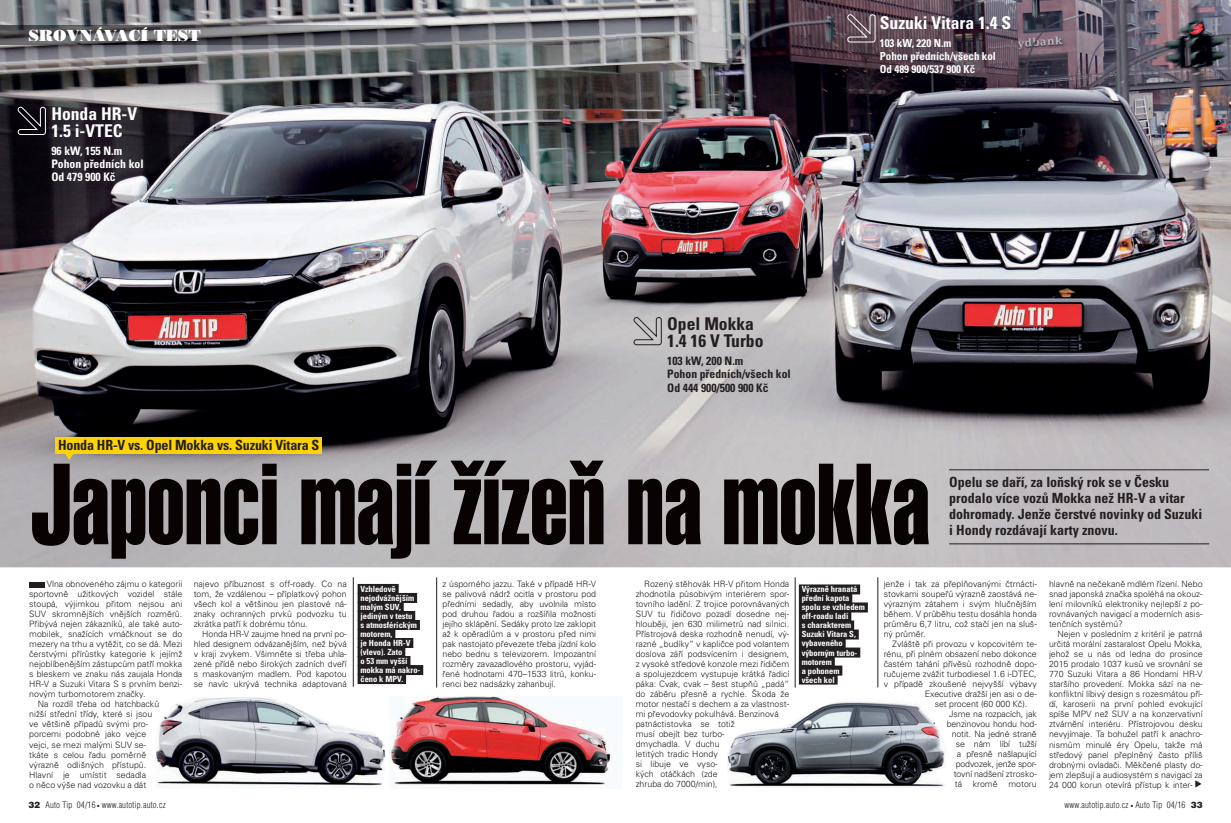
<style>
.page{position:relative;width:1231px;height:823px;background:#fff}
.page>*{position:absolute;margin:0;border:0;box-sizing:border-box;transform-origin:0 0}
.t1{font:113px "Helvetica CE Extra Compressed";color:#080302}
.t2{font:700 condensed 17.5px/16.7px "Univers CE";color:#fff}
.t3{font:700 condensed 17.5px/16.7px "Univers CE";color:#231f20}
.t4{font:16px "Bodoni CE Poster";color:#fff}
.t5{font:700 condensed 14px/16px "Univers CE";color:#231f20}
.t6{font:700 condensed 11.7px/13px "Univers CE";color:#231f20}
.t7{font:700 condensed 11.7px/13px "Univers CE";color:#fff}
.t8{font:700 condensed 11px/13px "Univers CE";color:#fff}
.t9{font:300 8.8px/10px "Univers CE";color:#231f20;text-align:justify}
.t10{font:300 condensed 8.8px "Helvetica CE";letter-spacing:.02em;color:#231f20}
.t11{font:700 condensed 8.5px/9px "Univers CE";color:#fff}
.s1{font-weight:900;font-stretch:normal}
</style>
<div class="page">
<img style="left:0;top:0;width:1230px;height:567px">
<img style="left:0;top:25px;width:615px;height:20px">
<div style="left:55px;top:437px;width:266px;height:16px;background:#fed304"></div>
<svg style="left:65px;top:453px;width:9px;height:6px"></svg>
<hr style="left:949px;top:469px;width:259px;height:1px;background:#231f20">
<hr style="left:949px;top:543px;width:259px;height:1px;background:#231f20">
<div style="left:29px;top:581px;width:15px;height:6px;background:#231f20"></div>
<svg style="left:633px;top:316px;width:29px;height:29px"></svg>
<svg style="left:17px;top:106px;width:29px;height:29px"></svg>
<svg style="left:846px;top:13px;width:29px;height:30px"></svg>
<hr style="left:353px;top:577px;width:1px;height:109px;background:#231f20">
<hr style="left:436px;top:577px;width:1px;height:110px;background:#231f20">
<hr style="left:794px;top:577px;width:1px;height:110px;background:#231f20">
<hr style="left:877px;top:577px;width:1px;height:110px;background:#231f20">
<div style="left:357px;top:583px;width:41px;height:10px;background:#231f20"></div>
<div style="left:357px;top:592px;width:60px;height:10px;background:#231f20"></div>
<div style="left:357px;top:601px;width:46px;height:10px;background:#231f20"></div>
<div style="left:357px;top:610px;width:58px;height:10px;background:#231f20"></div>
<div style="left:357px;top:619px;width:63px;height:10px;background:#231f20"></div>
<div style="left:357px;top:628px;width:38px;height:10px;background:#231f20"></div>
<div style="left:357px;top:637px;width:56px;height:10px;background:#231f20"></div>
<div style="left:357px;top:646px;width:48px;height:10px;background:#231f20"></div>
<div style="left:357px;top:655px;width:53px;height:10px;background:#231f20"></div>
<div style="left:357px;top:664px;width:66px;height:10px;background:#231f20"></div>
<div style="left:357px;top:673px;width:49px;height:10px;background:#231f20"></div>
<div style="left:798px;top:584px;width:62px;height:10px;background:#231f20"></div>
<div style="left:798px;top:593px;width:54px;height:10px;background:#231f20"></div>
<div style="left:798px;top:602px;width:69px;height:10px;background:#231f20"></div>
<div style="left:798px;top:611px;width:53px;height:10px;background:#231f20"></div>
<div style="left:798px;top:620px;width:56px;height:10px;background:#231f20"></div>
<div style="left:798px;top:629px;width:60px;height:10px;background:#231f20"></div>
<div style="left:798px;top:638px;width:47px;height:10px;background:#231f20"></div>
<div style="left:798px;top:647px;width:62px;height:10px;background:#231f20"></div>
<div style="left:798px;top:656px;width:36px;height:10px;background:#231f20"></div>
<div style="left:798px;top:665px;width:44px;height:10px;background:#231f20"></div>
<div style="left:798px;top:674px;width:39px;height:10px;background:#231f20"></div>
<img style="left:390px;top:696px;width:223px;height:91px">
<img style="left:155px;top:697px;width:229px;height:89px">
<img style="left:727px;top:701px;width:219px;height:86px">
<h3 class="t4" style="left:28px;top:27px;width:174px">SROVNÁVACÍ TEST</h3>
<h2 class="t2" style="left:51px;top:106px;width:87px">Honda HR-V<br>1.5 i-VTEC</h2>
<h3 class="t7" style="left:51px;top:145px;width:94px">96 kW, 155 N.m<br>Pohon předních kol<br>Od 479 900 Kč</h3>
<h2 class="t2" style="left:879px;top:15px;width:133px">Suzuki Vitara 1.4 S</h2>
<p class="t8" style="left:879px;top:37px;width:118px">103 kW, 220 N.m<br>Pohon předních/všech kol<br>Od 489 900/537 900 Kč</p>
<h2 class="t3" style="left:667px;top:316px;width:98px">Opel Mokka<br>1.4 16 V Turbo</h2>
<h3 class="t6" style="left:667px;top:355px;width:125px">103 kW, 200 N.m<br>Pohon předních/všech kol<br>Od 444 900/500 900 Kč</h3>
<h3 class="t5" style="left:58px;top:437px;width:263px">Honda HR-V vs. Opel Mokka vs. Suzuki Vitara S</h3>
<h1 class="t1" style="left:30px;top:440px;width:901px">Japonci mají žízeň na mokka</h1>
<h3 class="t5" style="left:949px;top:474px;width:254px">Opelu se daří, za loňský rok se v Česku prodalo více vozů Mokka než HR-V a vitar dohromady. Jenže čerstvé novinky od Suzuki i Hondy rozdávají karty znovu.</h3>
<p class="t9" style="left:47px;top:579px;width:137px">Vlna obnoveného zájmu o kategorii</p>
<p class="t9" style="left:29px;top:589px;width:154px">sportovně užitkových vozidel stále</p>
<p class="t9" style="left:29px;top:599px;width:154px">stoupá, výjimkou přitom nejsou ani</p>
<p class="t9" style="left:29px;top:609px;width:154px">SUV skromnějších vnějších rozměrů.</p>
<p class="t9" style="left:29px;top:619px;width:154px">Přibývá nejen zákazníků, ale také auto-</p>
<p class="t9" style="left:29px;top:629px;width:154px">mobilek, snažících vmáčknout se do</p>
<p class="t9" style="left:29px;top:639px;width:154px">mezery na trhu a vytěžit, co se dá. Mezi</p>
<p class="t9" style="left:29px;top:649px;width:154px">čerstvými přírůstky kategorie k jejímž</p>
<p class="t9" style="left:29px;top:659px;width:155px">nejoblíbenějším zástupcům patří mokka</p>
<p class="t9" style="left:29px;top:669px;width:155px">s bleskem ve znaku nás zaujala Honda</p>
<p class="t9" style="left:29px;top:679px;width:154px">HR-V a Suzuki Vitara S s prvním benzi-</p>
<p class="t9" style="left:29px;top:689px;width:118px">novým turbomotorem značky.</p>
<p class="t9" style="left:38px;top:699px;width:123px">Na rozdíl třeba od hatchbacků</p>
<p class="t9" style="left:29px;top:709px;width:124px">nižší střední třídy, které si jsou</p>
<p class="t9" style="left:29px;top:719px;width:121px">ve většině případů svými pro-</p>
<p class="t9" style="left:29px;top:729px;width:119px">porcemi podobné jako vejce</p>
<p class="t9" style="left:29px;top:739px;width:118px">vejci, se mezi malými SUV se-</p>
<p class="t9" style="left:29px;top:749px;width:118px">tkáte s celou řadu poměrně</p>
<p class="t9" style="left:29px;top:759px;width:118px">výrazně odlišných přístupů.</p>
<p class="t9" style="left:29px;top:769px;width:119px">Hlavní je umístit sedadla</p>
<p class="t9" style="left:29px;top:779px;width:119px">o něco výše nad vozovku a dát</p>
<p class="t9" style="left:194px;top:579px;width:155px">najevo příbuznost s off-roady. Co na tom, že vzdálenou – příplatkový pohon všech kol a většinou jen plastové ná&shy;znaky ochranných prvků podvozku tu zkrátka patří k dobrému tónu.</p>
<p class="t9" style="left:194px;top:629px;width:155px;text-indent:9px">Honda HR-V zaujme hned na první po&shy;hled designem odvázanějším, než bývá v kraji zvykem. Všimněte si třeba uhla&shy;zené přídě nebo širokých zadních dveří s maskovaným madlem. Pod kapotou se navíc ukrývá technika adaptovaná</p>
<p class="t9" style="left:635px;top:579px;width:155px;text-align:left;text-indent:9px">Rozený stěhovák HR-V přitom Honda zhodnotila působivým interiérem spor&shy;tovního ladění. Z trojice porovnávaných<br>SUV tu řidičovo pozadí dosedne nej&shy;hlouběji, jen 630 milimetrů nad silnici.<br>Přístrojová deska rozhodně nenudí, vý&shy;razné „budíky“ v kapličce pod volantem doslova září podsvícením i designem, z vysoké středové konzole mezi řidičem a spolujezdcem vystupuje krátká řadicí páka: Cvak, cvak – šest stupňů „padá“ do záběru přesně a rychle. Škoda že motor nestačí s dechem a za vlastnost&shy;mi převodovky pokulhává. Benzinová patnáctistovka se totiž<br>musí obejít bez turbo-<br>dmychadla. V duchu<br>letitých tradic Hondy<br>si libuje ve vyso-<br>kých otáčkách (zde<br>zhruba do 7000/min),</p>
<p class="t9" style="left:883px;top:579px;width:155px">jenže i tak za přeplňovanými čtrnácti&shy;stovkami soupeřů výrazně zaostává ne&shy;výrazným zátahem i svým hlučnějším během. V průběhu testu dosáhla honda průměru 6,7 litru, což stačí jen na sluš&shy;ný průměr.</p>
<p class="t9" style="left:442px;top:579px;width:155px">z úsporného jazzu. Také v případě HR-V se palivová nádrž ocitla v prostoru pod předními sedadly, aby uvolnila místo pod druhou řadou a rozšířila možnosti jejího sklápění. Sedáky proto lze zaklopit až k opěradlům a v prostoru před nimi pak nastojato převezete třeba jízdní kolo nebo bednu s televizorem. Impozantní rozměry zavazadlového prostoru, vyjád&shy;řené hodnotami 470–1533 litrů, konku&shy;renci bez nadsázky zahanbují.</p>
<p class="t11" style="left:360px;top:584px;width:61px">Vzhledově nejodvážnějším malým SUV, jediným v testu<br>s atmosférickým motorem,<br>je Honda HR-V (vlevo). Zato<br>o 53 mm vyšší mokka má nakro&shy;čeno k MPV.</p>
<p class="t11" style="left:801px;top:584px;width:65px">Výrazně hranatá přední kapota spolu se vzhledem off-roadu ladí<br>s charakterem<br>Suzuki Vitara S, vybaveného výborným turbo&shy;motorem<br>a pohonem<br>všech kol</p>
<p class="t9" style="left:892px;top:639px;width:146px">Zvláště při provozu v kopcovitém te-</p>
<p class="t9" style="left:883px;top:649px;width:155px">rénu, při plném obsazení nebo dokonce</p>
<p class="t9" style="left:883px;top:659px;width:154px">častém tahání přívěsů rozhodně dopo-</p>
<p class="t9" style="left:883px;top:669px;width:154px">ručujeme zvážit turbodiesel 1.6 i-DTEC,</p>
<p class="t9" style="left:883px;top:679px;width:155px">v případě zkoušené nejvyšší výbavy</p>
<p class="t9" style="left:924px;top:689px;width:113px">Executive dražší jen asi o de-</p>
<p class="t9" style="left:934px;top:699px;width:94px">set procent (60 000 Kč).</p>
<p class="t9" style="left:949px;top:709px;width:89px">Jsme na rozpacích, jak</p>
<p class="t9" style="left:946px;top:719px;width:92px">benzinovou hondu hod-</p>
<p class="t9" style="left:951px;top:729px;width:87px">notit. Na jedné straně</p>
<p class="t9" style="left:955px;top:739px;width:83px">se nám líbí tužší</p>
<p class="t9" style="left:956px;top:749px;width:81px">a přesně našlapující</p>
<p class="t9" style="left:955px;top:759px;width:82px">podvozek, jenže spor-</p>
<p class="t9" style="left:953px;top:769px;width:85px">tovní nadšení ztrosko-</p>
<p class="t9" style="left:954px;top:779px;width:83px">tá kromě motoru</p>
<p class="t9" style="left:1048px;top:579px;width:155px">hlavně na nečekaně mdlém řízení. Nebo snad japonská značka spoléhá na okouz&shy;lení milovníků elektroniky nejlepší z po&shy;rovnávaných navigací a moderních asis&shy;tenčních systémů?</p>
<p class="t9" style="left:1048px;top:629px;width:155px;text-indent:9px">Nejen v posledním z kritérií je patrná určitá morální zastaralost Opelu Mokka, jehož se u nás od ledna do prosince 2015 prodalo 1037 kusů ve srovnání se 770 Suzuki Vitara a 86 Hondami HR-V staršího provedení. Mokka sází na ne&shy;konfliktní líbivý design s rozesmátou pří&shy;dí, karoserii na první pohled evokující spíše MPV než SUV a na konzervativní ztvárnění interiéru. Přístrojovou desku nevyjímaje. Ta bohužel patří k anachro&shy;nismům minulé éry Opelu, takže má středový panel přeplněný často příliš drobnými ovladači. Měkčené plasty do&shy;jem zlepšují a audiosystém s navigací za 24 000 korun otevírá přístup k inter-</p>
<p class="t10" style="left:28px;top:798px;width:139px"><span class="s1">32</span> Auto Tip 04/16 ● www.autotip.auto.cz</p>
<p class="t10" style="left:1064px;top:798px;width:140px">www.autotip.auto.cz ● Auto Tip 04/16 <span class="s1">33</span></p>
</div>
